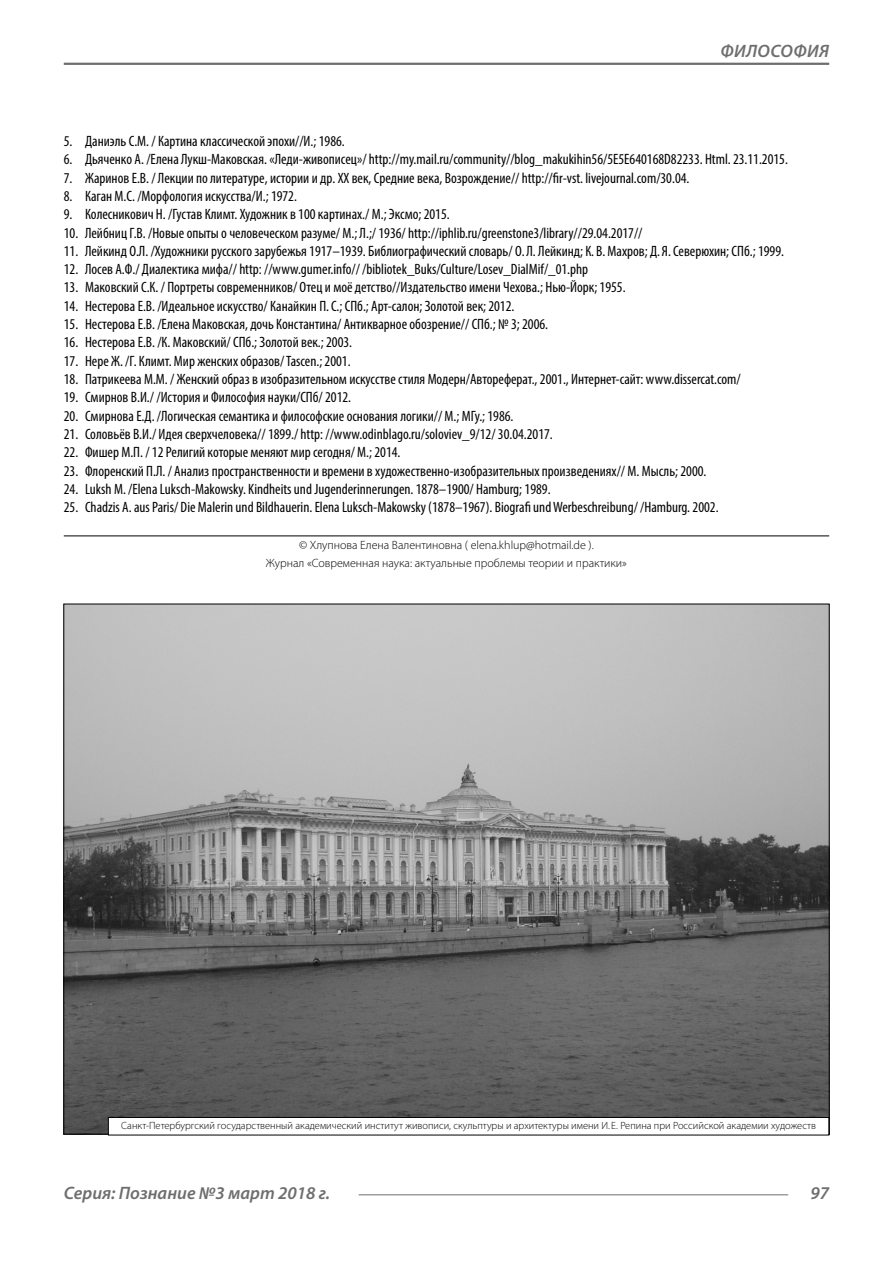
<style>
.page{position:relative;width:893px;height:1263px;background:#fff}
.page>*{position:absolute;margin:0;border:0;box-sizing:border-box;transform-origin:0 0}
.t1{font:italic 600 18px "Myriad Pro";color:#6e6e6e}
.t2{font:condensed 15px "Myriad Pro";color:#000}
.Copy{font:300 12px/18.3px "Myriad Pro";color:#000;text-align:center}
.Author-doc{font:300 10.5px "Myriad Pro";color:#000}
</style>
<div class="page">
<hr style="left:64px;top:63px;width:765px;height:2px;background:#6e6e6e">
<hr style="left:359px;top:1194px;width:429px;height:1px;background:#6e6e6e">
<hr style="left:64px;top:535px;width:765px;height:1px;background:#000">
<img style="left:65px;top:606px;width:763px;height:526px">
<div style="left:108px;top:1117px;width:721px;height:18px;background:#fff"></div>
<div style="left:108px;top:1117px;width:721px;height:18px;border:1px solid #000"></div>
<p class="t1" style="left:720px;top:39px;width:27px">Философи</p>
<p class="t1" style="left:819px;top:39px;width:11px">я</p>
<p class="t2" style="left:64px;top:132px;width:282px">5. Даниэль С.М. / Картина классической эпохи//И.; 1986.</p>
<p class="t2" style="left:64px;top:150px;width:726px">6. Дьяченко А. /Елена Лукш-Маковская. «Леди-живописец»/ http://my.mail.ru/community//blog_makukihin56/5E5E640168D82233. Html. 23.11.2015.</p>
<p class="t2" style="left:64px;top:169px;width:627px">7. Жаринов Е.В. / Лекции по литературе, истории и др. XX век, Средние века, Возрождение// http://fir-vst. livejournal.com/30.04.</p>
<p class="t2" style="left:64px;top:187px;width:235px">8. Каган М.С. /Морфология искусства/И.; 1972.</p>
<p class="t2" style="left:64px;top:205px;width:387px">9. Колесникович Н. /Густав Климт. Художник в 100 картинах./ М.; Эксмо; 2015.</p>
<p class="t2" style="left:64px;top:223px;width:580px">10. Лейбниц Г.В. /Новые опыты о человеческом разуме/ М.; Л.;/ 1936/ http://iphlib.ru/greenstone3/library//29.04.2017//</p>
<p class="t2" style="left:64px;top:242px;width:722px">11. Лейкинд О.Л. /Художники русского зарубежья 1917–1939. Библиографический словарь/ О. Л. Лейкинд; К. В. Махров; Д. Я. Северюхин; СПб.; 1999.</p>
<p class="t2" style="left:64px;top:260px;width:526px">12. Лосев А.Ф./ Диалектика мифа// http: //www.gumer.info// /bibliotek_Buks/Culture/Losev_DialMif/_01.php</p>
<p class="t2" style="left:64px;top:278px;width:563px">13. Маковский С.К. / Портреты современников/ Отец и моё детство//Издательство имени Чехова.; Нью-Йорк; 1955.</p>
<p class="t2" style="left:64px;top:297px;width:452px">14. Нестерова Е.В. /Идеальное искусство/ Канайкин П.С.; СПб.; Арт-салон; Золотой век; 2012.</p>
<p class="t2" style="left:64px;top:315px;width:486px">15. Нестерова Е.В. /Елена Маковская, дочь Константина/ Антикварное обозрение// СПб.; № 3; 2006.</p>
<p class="t2" style="left:64px;top:333px;width:290px">16. Нестерова Е.В. /К. Маковский/ СПб.; Золотой век.; 2003.</p>
<p class="t2" style="left:64px;top:352px;width:288px">17. Нере Ж. /Г. Климт. Мир женских образов/ Tascen.; 2001.</p>
<p class="t2" style="left:64px;top:370px;width:678px">18. Патрикеева М.М. / Женский образ в изобразительном искусстве стиля Модерн/Автореферат., 2001., Интернет-сайт: www.dissercat.com/</p>
<p class="t2" style="left:64px;top:388px;width:289px">19. Смирнов В.И./ /История и Философия науки/СПб/ 2012.</p>
<p class="t2" style="left:64px;top:407px;width:451px">20. Смирнова Е.Д. /Логическая семантика и философские основания логики// М.; МГу.; 1986.</p>
<p class="t2" style="left:64px;top:425px;width:491px">21. Соловьёв В.И./ Идея сверхчеловека// 1899./ http: //www.odinblago.ru/soloviev_9/12/ 30.04.2017.</p>
<p class="t2" style="left:64px;top:443px;width:338px">22. Фишер М.П. / 12 Религий которые меняют мир сегодня/ М.; 2014.</p>
<p class="t2" style="left:64px;top:462px;width:644px">23. Флоренский П.Л. / Анализ пространственности и времени в художественно-изобразительных произведениях// М. Мысль; 2000.</p>
<p class="t2" style="left:64px;top:480px;width:488px">24. Luksh M. /Elena Luksch-Makowsky. Kindheits und Jugenderinnerungen. 1878–1900/ Hamburg; 1989.</p>
<p class="t2" style="left:64px;top:498px;width:656px">25. Chadzis А. aus Paris/ Die Malerin und Bildhauerin. Elena Luksch-Makowsky (1878–1967). Biografi und Werbeschreibung/ /Hamburg. 2002.</p>
<p class="Copy" style="left:266px;top:536px;width:363px">© Хлупнова Елена Валентиновна ( elena.khlup@hotmail.de ).<br>Журнал «Современная наука: актуальные проблемы теории и практики»</p>
<p class="Author-doc" style="left:121px;top:1119px;width:696px">Санкт-Петербургский государственный академический институт живописи, скульптуры и архитектуры имени И. Е. Репина при Российской академии художеств</p>
<p class="t1" style="left:64px;top:1182px;width:268px">Серия: Познание №3 март 2018 г.</p>
<p class="t1" style="left:810px;top:1182px;width:20px">97</p>
</div>
